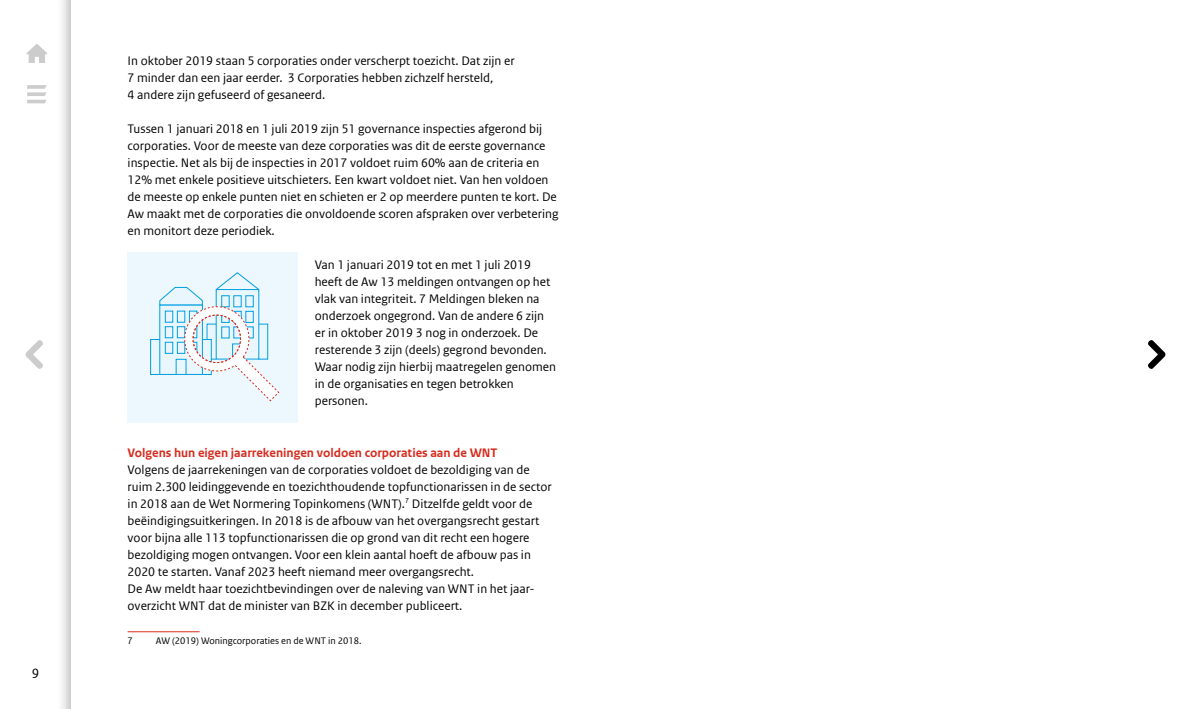
<style>
.page{position:relative;width:1191px;height:709px;background:#fff}
.page>*{position:absolute;margin:0;border:0;box-sizing:border-box;transform-origin:0 0}
.t1{font:14px "Rijksoverheid Sans Web Text";color:#000}
.t2{font:13px/17px "Rijksoverheid Sans Web Text";color:#000}
.t3{font:700 13px "Rijksoverheid Sans Web Text";color:#d52b1e}
.t4{font:10px "Rijksoverheid Sans Web Text";color:#000}
</style>
<div class="page">
<hr style="left:128px;top:631px;width:72px;height:1px;background:#d52b1e">
<div style="left:128px;top:252px;width:170px;height:170px;background:#ecf7fe"></div>
<div style="left:150px;top:339px;width:10px;height:36px;background:#eaf6fd;border:1px solid #009fe3"></div>
<svg style="left:159px;top:272px;width:121px;height:130px"></svg>
<div style="left:0;top:0;width:80px;height:709px;background:#000;opacity:.25"></div>
<svg style="left:27px;top:85px;width:20px;height:18px"></svg>
<svg style="left:1148px;top:340px;width:17px;height:29px"></svg>
<svg style="left:25px;top:339px;width:18px;height:30px"></svg>
<svg style="left:27px;top:44px;width:20px;height:19px"></svg>
<p class="t1" style="left:32px;top:665px;width:9px">9</p>
<p class="t2" style="left:128px;top:52px;width:389px">In oktober 2019 staan 5 corporaties onder verscherpt toezicht. Dat zijn er<br>7 minder dan een jaar eerder. 3 Corporaties hebben zichzelf hersteld,<br>4 andere zijn gefuseerd of gesaneerd.</p>
<p class="t2" style="left:128px;top:120px;width:432px">Tussen 1 januari 2018 en 1 juli 2019 zijn 51 governance inspecties afgerond bij corporaties. Voor de meeste van deze corporaties was dit de eerste governance inspectie. Net als bij de inspecties in 2017 voldoet ruim 60% aan de criteria en 12% met enkele positieve uitschieters. Een kwart voldoet niet. Van hen voldoen de meeste op enkele punten niet en schieten er 2 op meerdere punten te kort. De Aw maakt met de corporaties die onvoldoende scoren afspraken over verbetering en monitort deze periodiek.</p>
<p class="t2" style="left:315px;top:256px;width:243px">Van 1 januari 2019 tot en met 1 juli 2019 heeft de Aw 13 meldingen ontvangen op het vlak van integriteit. 7 Meldingen bleken na onderzoek ongegrond. Van de andere 6 zijn er in oktober 2019 3 nog in onderzoek. De resterende 3 zijn (deels) gegrond bevonden.<br>Waar nodig zijn hierbij maatregelen genomen in de organisaties en tegen betrokken personen.</p>
<p class="t3" style="left:128px;top:445px;width:371px">Volgens hun eigen jaarrekeningen voldoen corporaties aan de WNT</p>
<p class="t2" style="left:128px;top:461px;width:425px">Volgens de jaarrekeningen van de corporaties voldoet de bezoldiging van de ruim 2.300 leidinggevende en toezichthoudende topfunctionarissen in de sector in 2018 aan de Wet Normering Topinkomens (WNT).<sup>7</sup> Ditzelfde geldt voor de beëindigingsuitkeringen. In 2018 is de afbouw van het overgangsrecht gestart voor bijna alle 113 topfunctionarissen die op grond van dit recht een hogere bezoldiging mogen ontvangen. Voor een klein aantal hoeft de afbouw pas in 2020 te starten. Vanaf 2023 heeft niemand meer overgangsrecht.<br>De Aw meldt haar toezichtbevindingen over de naleving van WNT in het jaar&shy;overzicht WNT dat de minister van BZK in december publiceert.</p>
<p class="t4" style="left:128px;top:634px;width:7px">7</p>
<p class="t4" style="left:156px;top:634px;width:207px">AW (2019) Woningcorporaties en de WNT in 2018.</p>
</div>
